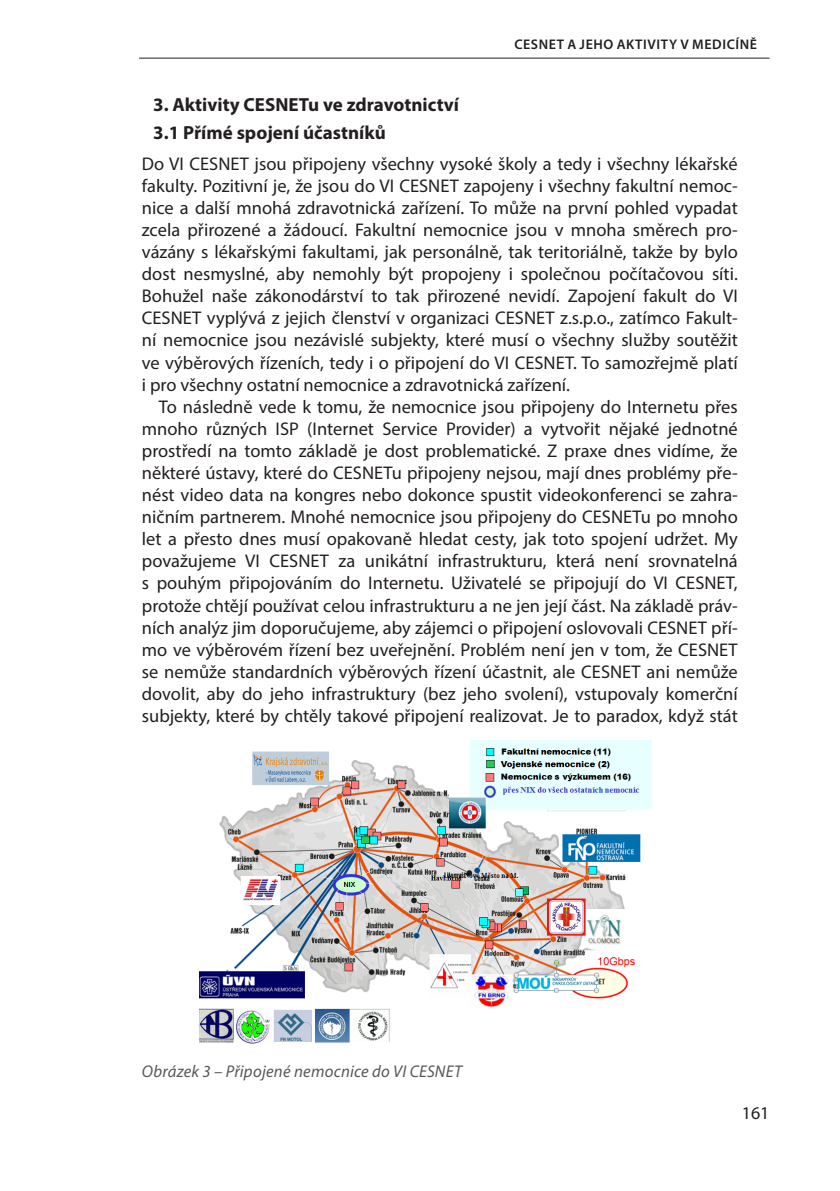
<style>
.page{position:relative;width:840px;height:1191px;background:#fff}
.page>*{position:absolute;margin:0;border:0;box-sizing:border-box;transform-origin:0 0}
.podnadpisy{font:700 19px "Myriad Pro";color:#231f20}
.zakladni{font:18.4px/22px "Myriad Pro";color:#231f20;text-align:justify}
.prvni_odstavec{font:18.4px/22px "Myriad Pro";color:#231f20;text-align:justify}
.t1{font:18px "Myriad Pro";color:#231f20}
.t2{font:italic 17px "Myriad Pro";letter-spacing:.015em;color:#57585a}
.t3{font:600 14px "Myriad Pro";letter-spacing:.045em;color:#231f20}
</style>
<div class="page">
<hr style="left:139px;top:58px;width:630px;height:1px;background:#231f20">
<img style="left:199px;top:740px;width:453px;height:304px">
<p class="t3" style="left:514px;top:36px;width:244px">CESNET A JEHO AKTIVITY V MEDICÍNĚ</p>
<p class="podnadpisy" style="left:153px;top:92px;width:307px">3. Aktivity CESNETu ve zdravotnictví</p>
<p class="podnadpisy" style="left:153px;top:120px;width:234px">3.1 Přímé spojení účastníků</p>
<p class="prvni_odstavec" style="left:142px;top:152px;width:597px">Do VI CESNET jsou připojeny všechny vysoké školy a tedy i všechny lékařské fakulty. Pozitivní je, že jsou do VI CESNET zapojeny i všechny fakultní nemoc&shy;nice a další mnohá zdravotnická zařízení. To může na první pohled vypadat zcela přirozené a žádoucí. Fakultní nemocnice jsou v mnoha směrech pro&shy;vázány s lékařskými fakultami, jak personálně, tak teritoriálně, takže by bylo dost nesmyslné, aby nemohly být propojeny i společnou počítačovou síti.<br>Bohužel naše zákonodárství to tak přirozené nevidí. Zapojení fakult do VI CESNET vyplývá z jejich členství v organizaci CESNET z.s.p.o., zatímco Fakult&shy;ní nemocnice jsou nezávislé subjekty, které musí o všechny služby soutěžit ve výběrových řízeních, tedy i o připojení do VI CESNET. To samozřejmě platí i pro všechny ostatní nemocnice a zdravotnická zařízení.</p>
<p class="zakladni" style="left:142px;top:395px;width:597px;text-indent:17px">To následně vede k tomu, že nemocnice jsou připojeny do Internetu přes mnoho různých ISP (Internet Service Provider) a vytvořit nějaké jednotné prostředí na tomto základě je dost problematické. Z praxe dnes vidíme, že některé ústavy, které do CESNETu připojeny nejsou, mají dnes problémy pře&shy;nést video data na kongres nebo dokonce spustit videokonferenci se zahra&shy;ničním partnerem. Mnohé nemocnice jsou připojeny do CESNETu po mnoho let a přesto dnes musí opakovaně hledat cesty, jak toto spojení udržet. My považujeme VI CESNET za unikátní infrastrukturu, která není srovnatelná s pouhým připojováním do Internetu. Uživatelé se připojují do VI CESNET, protože chtějí používat celou infrastrukturu a ne jen její část. Na základě práv&shy;ních analýz jim doporučujeme, aby zájemci o připojení oslovovali CESNET pří&shy;mo ve výběrovém řízení bez uveřejnění. Problém není jen v tom, že CESNET se nemůže standardních výběrových řízení účastnit, ale CESNET ani nemůže dovolit, aby do jeho infrastruktury (bez jeho svolení), vstupovaly komerční subjekty, které by chtěly takové připojení realizovat. Je to paradox, když stát</p>
<p class="t2" style="left:142px;top:1060px;width:321px">Obrázek 3 – Připojené nemocnice do VI CESNET</p>
<p class="t1" style="left:741px;top:1102px;width:29px">161</p>
</div>
